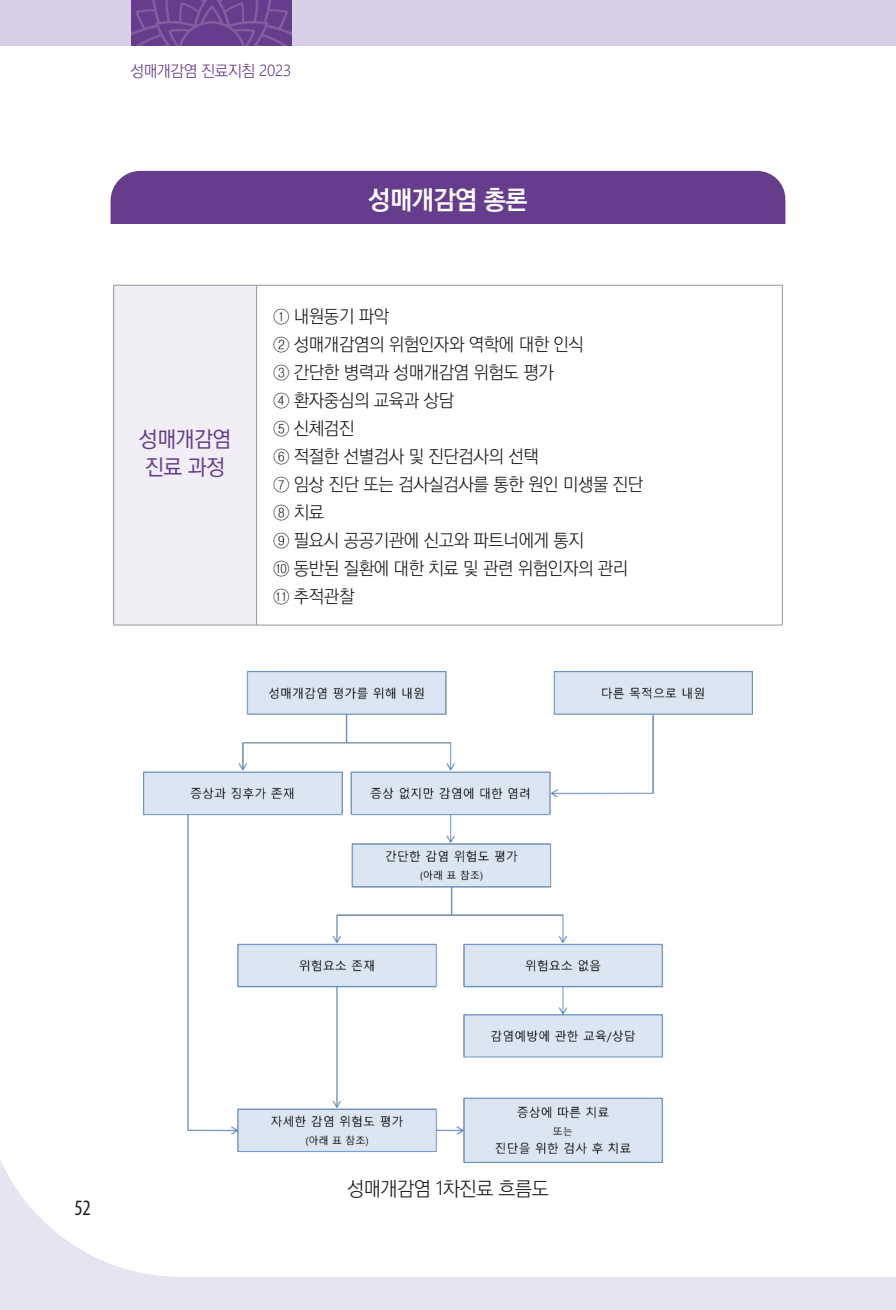
<style>
.page{position:relative;width:896px;height:1310px;background:#fff}
.page>*{position:absolute;margin:0;border:0;box-sizing:border-box;transform-origin:0 0}
.t1{font:700 26px "Ko Pub Dotum";letter-spacing:-.02em;color:#fff}
.t2{font:500 22px/28px "Ko Pub Dotum";letter-spacing:-.02em;color:#663d8c}
.t3{font:condensed 22px "Myriad Pro";color:#231f20}
.t4{font:300 20px "Ko Pub Dotum";letter-spacing:-.02em;color:#231f20}
.t5{font:300 18px/28px "Ko Pub Dotum";letter-spacing:-.02em;color:#231f20}
.t6{font:300 16px "Ko Pub Dotum";letter-spacing:-.02em;color:#663d8c}
.s1{font-family:"Segoe UI"}
</style>
<div class="page">
<div style="left:0;top:1089px;width:896px;height:221px;background:#e7e3f0"></div>
<div style="left:0;top:691px;width:896px;height:586px;background:#fff"></div>
<div style="left:0;top:0;width:896px;height:45px;background:#d6cfe6"></div>
<svg style="left:132px;top:0;width:160px;height:45px;background:#6b4490"></svg>
<div style="left:114px;top:285px;width:143px;height:340px;background:#f1eef6"></div>
<hr style="left:113px;top:285px;width:144px;height:1px;background:#939598">
<hr style="left:113px;top:285px;width:1px;height:340px;background:#939598">
<hr style="left:257px;top:285px;width:525px;height:1px;background:#939598">
<hr style="left:256px;top:285px;width:1px;height:340px;background:#939598">
<hr style="left:782px;top:285px;width:1px;height:340px;background:#939598">
<hr style="left:113px;top:625px;width:144px;height:1px;background:#939598">
<hr style="left:257px;top:625px;width:525px;height:1px;background:#939598">
<img style="left:144px;top:671px;width:608px;height:491px">
<div style="left:111px;top:171px;width:674px;height:53px;background:#663d8c"></div>
<p class="t6" style="left:130px;top:63px;width:162px">성매개감염 진료지침 <span class="s1">2023</span></p>
<h1 class="t1" style="left:368px;top:186px;width:161px">성매개감염 총론</h1>
<p class="t2" style="left:139px;top:425px;width:94px">성매개감염 진료 과정</p>
<p class="t5" style="left:274px;top:303px;width:371px">① 내원동기 파악<br>② 성매개감염의 위험인자와 역학에 대한 인식<br>③ 간단한 병력과 성매개감염 위험도 평가<br>④ 환자중심의 교육과 상담<br>⑤ 신체검진<br>⑥ 적절한 선별검사 및 진단검사의 선택<br>⑦ 임상 진단 또는 검사실검사를 통한 원인 미생물 진단<br>⑧ 치료<br>⑨ 필요시 공공기관에 신고와 파트너에게 통지<br>⑩ 동반된 질환에 대한 치료 및 관련 위험인자의 관리 ⑪ 추적관찰</p>
<p class="t3" style="left:75px;top:1194px;width:18px">52</p>
<p class="t4" style="left:347px;top:1179px;width:203px">성매개감염 <span class="s1">1</span>차진료 흐름도</p>
</div>
